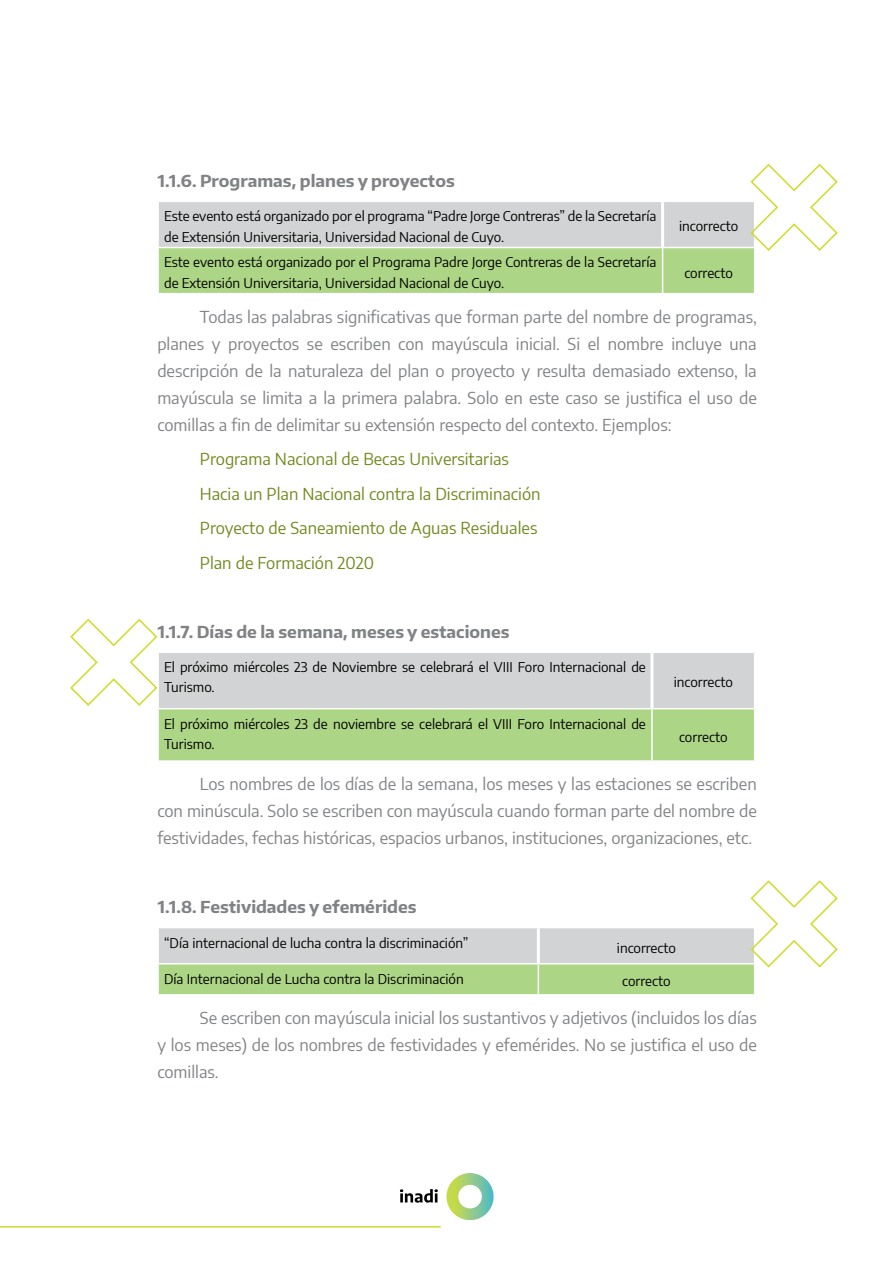
<style>
.page{position:relative;width:893px;height:1263px;background:#fff}
.page>*{position:absolute;margin:0;border:0;box-sizing:border-box;transform-origin:0 0}
.t1{font:16.5px/27px "Encode Sans";color:#808285;text-align:justify}
.t2{font:16.5px "Encode Sans";color:#71891e}
.t3{font:700 16.5px "Encode Sans";color:#808285}
.t4{font:13.5px/20.2px "Encode Sans";color:#000}
</style>
<div class="page">
<svg style="left:400px;top:1189px;width:38px;height:14px"></svg>
<svg style="left:446px;top:1173px;width:47px;height:47px"></svg>
<svg style="left:158px;top:163px;width:680px;height:131px"></svg>
<svg style="left:70px;top:618px;width:685px;height:143px"></svg>
<svg style="left:158px;top:880px;width:680px;height:115px"></svg>
<p class="t3" style="left:157px;top:170px;width:299px">1.1.6. Programas, planes y proyectos</p>
<p class="t4" style="left:164px;top:205px;width:494px">Este evento está organizado por el programa “Padre Jorge Contreras” de la Secretaría de Extensión Universitaria, Universidad Nacional de Cuyo.</p>
<p class="t4" style="left:679px;top:216px;width:61px">incorrecto</p>
<p class="t4" style="left:164px;top:252px;width:494px">Este evento está organizado por el Programa Padre Jorge Contreras de la Secretaría de Extensión Universitaria, Universidad Nacional de Cuyo.</p>
<p class="t4" style="left:684px;top:262px;width:50px">correcto</p>
<p class="t1" style="left:157px;top:302px;width:601px;text-indent:43px">Todas las palabras significativas que forman parte del nombre de programas, planes y proyectos se escriben con mayúscula inicial. Si el nombre incluye una descripción de la naturaleza del plan o proyecto y resulta demasiado extenso, la mayúscula se limita a la primera palabra. Solo en este caso se justifica el uso de comillas a fin de delimitar su extensión respecto del contexto. Ejemplos:</p>
<p class="t2" style="left:200px;top:448px;width:311px">Programa Nacional de Becas Universitarias</p>
<p class="t2" style="left:200px;top:482px;width:342px">Hacia un Plan Nacional contra la Discriminación</p>
<p class="t2" style="left:200px;top:517px;width:339px">Proyecto de Saneamiento de Aguas Residuales</p>
<p class="t2" style="left:200px;top:551px;width:176px">Plan de Formación 2020</p>
<p class="t3" style="left:157px;top:621px;width:354px">1.1.7. Días de la semana, meses y estaciones</p>
<p class="t4" style="left:164px;top:656px;width:483px">El próximo miércoles 23 de Noviembre se celebrará el VIII Foro Internacional de<br>Turismo.</p>
<p class="t4" style="left:674px;top:672px;width:61px">incorrecto</p>
<p class="t4" style="left:164px;top:713px;width:483px">El próximo miércoles 23 de noviembre se celebrará el VIII Foro Internacional de<br>Turismo.</p>
<p class="t4" style="left:679px;top:726px;width:50px">correcto</p>
<p class="t1" style="left:157px;top:770px;width:601px;text-indent:43px">Los nombres de los días de la semana, los meses y las estaciones se escriben con minúscula. Solo se escriben con mayúscula cuando forman parte del nombre de festividades, fechas históricas, espacios urbanos, instituciones, organizaciones, etc.</p>
<p class="t3" style="left:157px;top:896px;width:261px">1.1.8. Festividades y efemérides</p>
<p class="t4" style="left:164px;top:932px;width:306px">“Día internacional de lucha contra la discriminación”</p>
<p class="t4" style="left:617px;top:937px;width:61px">incorrecto</p>
<p class="t4" style="left:164px;top:968px;width:301px">Día Internacional de Lucha contra la Discriminación</p>
<p class="t4" style="left:622px;top:970px;width:50px">correcto</p>
<p class="t1" style="left:157px;top:1004px;width:601px;text-indent:43px">Se escriben con mayúscula inicial los sustantivos y adjetivos (incluidos los días y los meses) de los nombres de festividades y efemérides. No se justifica el uso de comillas.</p>
</div>
